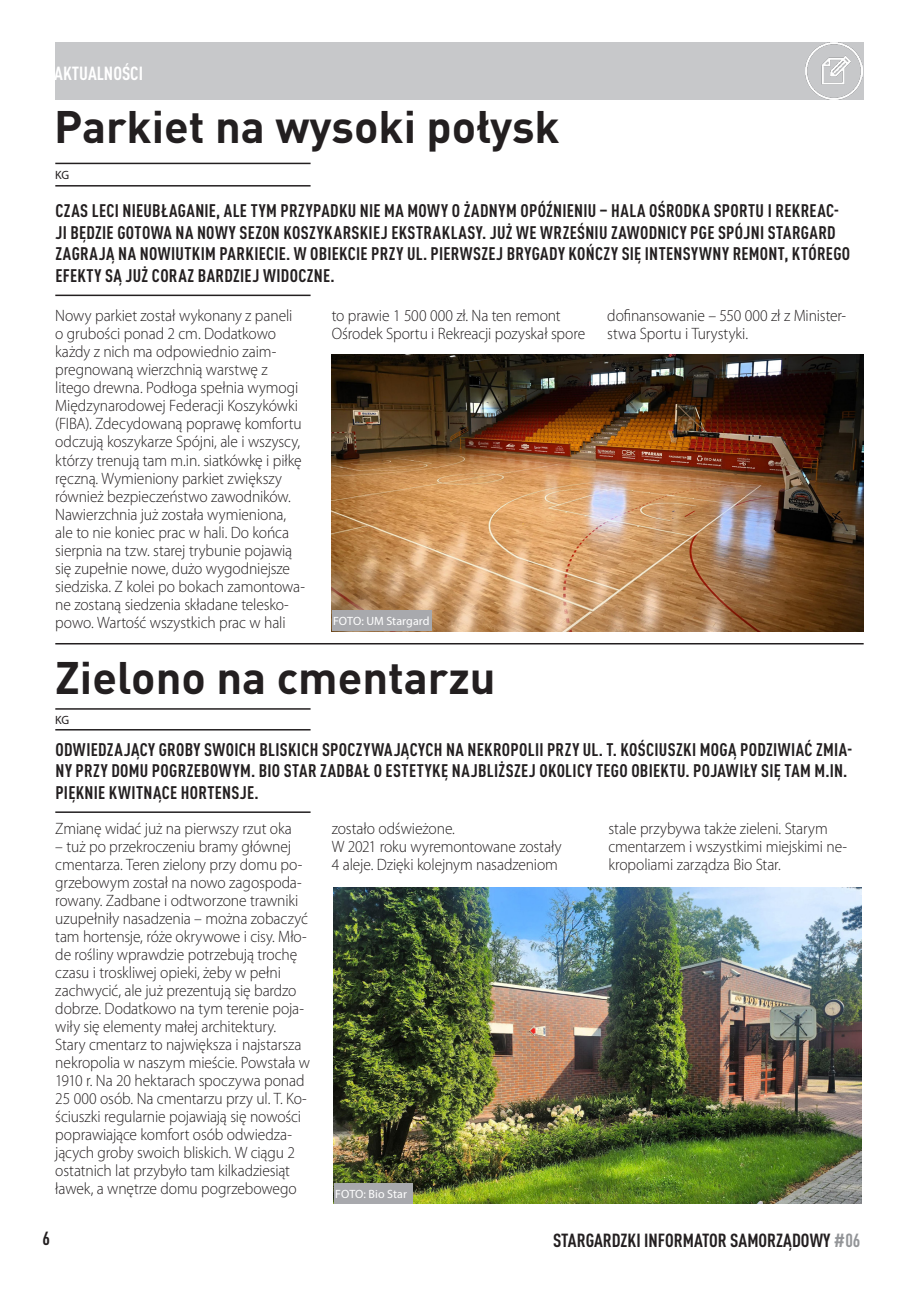
<style>
.page{position:relative;width:919px;height:1289px;background:#fff}
.page>*{position:absolute;margin:0;border:0;box-sizing:border-box;transform-origin:0 0}
.t1{font:700 45px "DIN Pro";color:#231f20}
.t2{font:700 condensed 18.75px "DIN Pro";color:#231f20}
.t3{font:700 condensed 18.75px "DIN Pro";color:#fff}
.t4{font:700 condensed 18px/21.6px "DIN Pro";letter-spacing:.02em;color:#231f20}
.t5{font:300 16.5px/18px "Myriad Pro";letter-spacing:-.005em;color:#231f20;scale:.94 1}
.t6{font:12px "Myriad Pro";letter-spacing:.005em;color:#fff}
.t7{font:12px "Myriad Pro";color:#231f20}
.s1{color:#939598}
</style>
<div class="page">
<div style="left:55px;top:43px;width:808px;height:57px;background:#c7c8ca"></div>
<img style="left:805px;top:43px;width:57px;height:57px">
<img style="left:332px;top:354px;width:531px;height:277px">
<img style="left:334px;top:887px;width:527px;height:316px">
<hr style="left:55px;top:185px;width:255px;height:1px;background:#231f20">
<hr style="left:55px;top:163px;width:255px;height:1px;background:#231f20">
<hr style="left:55px;top:294px;width:255px;height:2px;background:#231f20">
<hr style="left:55px;top:811px;width:255px;height:2px;background:#231f20">
<hr style="left:55px;top:643px;width:808px;height:1px;background:#231f20">
<hr style="left:55px;top:708px;width:255px;height:1px;background:#231f20">
<hr style="left:55px;top:729px;width:255px;height:1px;background:#231f20">
<div style="left:332px;top:610px;width:99px;height:21px;background:#a8a9ad"></div>
<div style="left:334px;top:1183px;width:78px;height:20px;background:#a8a9ad"></div>
<p class="t3" style="left:54px;top:59px;width:90px">AKTUALNOŚCI</p>
<p class="t1" style="left:54px;top:89px;width:507px">Parkiet na wysoki połysk</p>
<p class="t7" style="left:55px;top:168px;width:16px">KG</p>
<p class="t4" style="left:55px;top:198px;width:796px">CZAS LECI NIEUBŁAGANIE, ALE TYM PRZYPADKU NIE MA MOWY O ŻADNYM OPÓŹNIENIU – HALA OŚRODKA SPORTU I REKREAC-JI BĘDZIE GOTOWA NA NOWY SEZON KOSZYKARSKIEJ EKSTRAKLASY. JUŻ WE WRZEŚNIU ZAWODNICY PGE SPÓJNI STARGARD ZAGRAJĄ NA NOWIUTKIM PARKIECIE. W OBIEKCIE PRZY UL. PIERWSZEJ BRYGADY KOŃCZY SIĘ INTENSYWNY REMONT, KTÓREGO EFEKTY SĄ JUŻ CORAZ BARDZIEJ WIDOCZNE.</p>
<p class="t5" style="left:55px;top:307px;width:254px">Nowy parkiet został wykonany z paneli</p>
<p class="t5" style="left:55px;top:325px;width:264px">o grubości ponad 2 cm. Dodatkowo każdy z nich ma odpowiednio zaim&shy;pregnowaną wierzchnią warstwę z litego drewna. Podłoga spełnia wymogi Międzynarodowej Federacji Koszykówki (FIBA). Zdecydowaną poprawę komfortu odczują koszykarze Spójni, ale i wszyscy, którzy trenują tam m.in. siatkówkę i piłkę ręczną. Wymieniony parkiet zwiększy również bezpieczeństwo zawodników.</p>
<p class="t5" style="left:55px;top:505px;width:267px">Nawierzchnia już została wymieniona, ale to nie koniec prac w hali. Do końca sierpnia na tzw. starej trybunie pojawią się zupełnie nowe, dużo wygodniejsze siedziska. Z kolei po bokach zamontowa&shy;ne zostaną siedzenia składane telesko&shy;powo. Wartość wszystkich prac w hali</p>
<p class="t5" style="left:332px;top:307px;width:271px">to prawie 1 500 000 zł. Na ten remont<br>Ośrodek Sportu i Rekreacji pozyskał spore</p>
<p class="t5" style="left:607px;top:307px;width:255px">dofinansowanie – 550 000 zł z Minister&shy;stwa Sportu i Turystyki.</p>
<p class="t6" style="left:333px;top:613px;width:98px">FOTO: UM Stargard</p>
<p class="t1" style="left:55px;top:639px;width:442px">Zielono na cmentarzu</p>
<p class="t7" style="left:55px;top:712px;width:16px">KG</p>
<p class="t4" style="left:55px;top:737px;width:798px">ODWIEDZAJĄCY GROBY SWOICH BLISKICH SPOCZYWAJĄCYCH NA NEKROPOLII PRZY UL. T. KOŚCIUSZKI MOGĄ PODZIWIAĆ ZMIA-<br>NY PRZY DOMU POGRZEBOWYM. BIO STAR ZADBAŁ O ESTETYKĘ NAJBLIŻSZEJ OKOLICY TEGO OBIEKTU. POJAWIŁY SIĘ TAM M.IN.<br>PIĘKNIE KWITNĄCE HORTENSJE.</p>
<p class="t5" style="left:55px;top:819px;width:253px">Zmianę widać już na pierwszy rzut oka</p>
<p class="t5" style="left:55px;top:837px;width:270px">– tuż po przekroczeniu bramy głównej cmentarza. Teren zielony przy domu po&shy;grzebowym został na nowo zagospoda&shy;rowany. Zadbane i odtworzone trawniki uzupełniły nasadzenia – można zobaczyć tam hortensje, róże okrywowe i cisy. Mło&shy;de rośliny wprawdzie potrzebują trochę czasu i troskliwej opieki, żeby w pełni zachwycić, ale już prezentują się bardzo dobrze. Dodatkowo na tym terenie poja&shy;wiły się elementy małej architektury.</p>
<p class="t5" style="left:55px;top:1035px;width:272px">Stary cmentarz to największa i najstarsza nekropolia w naszym mieście. Powstała w 1910 r. Na 20 hektarach spoczywa ponad 25 000 osób. Na cmentarzu przy ul. T. Ko&shy;ściuszki regularnie pojawiają się nowości poprawiające komfort osób odwiedza&shy;jących groby swoich bliskich. W ciągu 2 ostatnich lat przybyło tam kilkadziesiąt ławek, a wnętrze domu pogrzebowego</p>
<p class="t5" style="left:332px;top:819px;width:132px">zostało odświeżone.</p>
<p class="t5" style="left:332px;top:837px;width:246px">W 2021 roku wyremontowane zostały</p>
<p class="t5" style="left:332px;top:855px;width:242px">4 aleje. Dzięki kolejnym nasadzeniom</p>
<p class="t5" style="left:608px;top:819px;width:255px">stale przybywa także zieleni. Starym cmentarzem i wszystkimi miejskimi ne&shy;kropoliami zarządza Bio Star.</p>
<p class="t6" style="left:335px;top:1186px;width:73px">FOTO: Bio Star</p>
<p class="t2" style="left:43px;top:1224px;width:9px">6</p>
<p class="t2" style="left:553px;top:1225px;width:309px">STARGARDZKI INFORMATOR SAMORZĄDOWY <span class="s1">#06</span></p>
</div>
